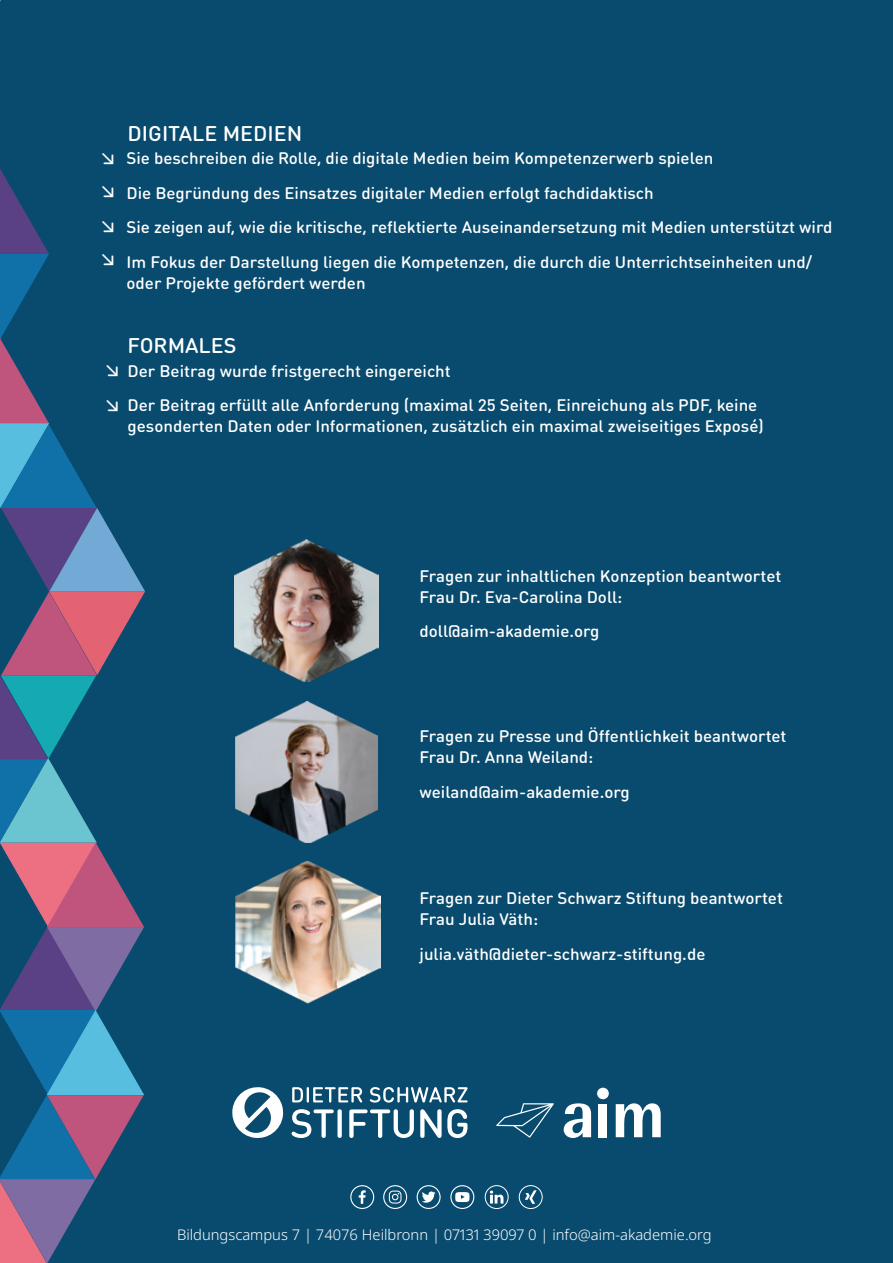
<style>
.page{position:relative;width:893px;height:1263px;background:#fff}
.page>*{position:absolute;margin:0;border:0;box-sizing:border-box;transform-origin:0 0}
.t1{font:500 21px "DIN Round OT";color:#fff}
.t2{font:500 16.5px/34.5px "DIN Round OT";color:#fff}
.t3{font:300 14.7px "Noto Sans";color:#fff}
</style>
<div class="page">
<div style="left:145px;top:0;width:748px;height:1263px;background:#094b6e"></div>
<svg style="left:0;top:0;width:145px;height:1263px;background:#365c82"></svg>
<svg style="left:292px;top:1087px;width:70px;height:15px"></svg>
<svg style="left:370px;top:1087px;width:98px;height:15px"></svg>
<svg style="left:292px;top:1109px;width:50px;height:29px"></svg>
<svg style="left:349px;top:1109px;width:65px;height:29px"></svg>
<svg style="left:420px;top:1109px;width:47px;height:29px"></svg>
<svg style="left:232px;top:1087px;width:53px;height:51px"></svg>
<svg style="left:564px;top:1103px;width:27px;height:35px"></svg>
<div style="left:599px;top:1104px;width:8px;height:33px;background:#fff"></div>
<svg style="left:616px;top:1103px;width:45px;height:34px"></svg>
<div style="left:597px;top:1088px;width:12px;height:11px;background:#fff;border-radius:50%"></div>
<svg style="left:496px;top:1103px;width:58px;height:34px;background:#296281"></svg>
<svg style="left:350px;top:1185px;width:24px;height:24px"></svg>
<svg style="left:383px;top:1185px;width:24px;height:24px"></svg>
<svg style="left:417px;top:1185px;width:23px;height:24px"></svg>
<svg style="left:450px;top:1185px;width:24px;height:24px"></svg>
<svg style="left:490px;top:1190px;width:13px;height:13px"></svg>
<div style="left:485px;top:1185px;width:24px;height:24px;border:1px solid #fff;border-radius:50%"></div>
<svg style="left:525px;top:1190px;width:11px;height:14px"></svg>
<div style="left:519px;top:1185px;width:24px;height:24px;border:1px solid #fff;border-radius:50%"></div>
<img style="left:234px;top:540px;width:145px;height:141px">
<img style="left:236px;top:702px;width:141px;height:140px">
<img style="left:236px;top:862px;width:144px;height:141px">
<p class="t2" style="left:100px;top:139px;width:18px;text-align:justify">↘ ↘ ↘</p>
<p class="t2" style="left:100px;top:241px;width:18px">↘</p>
<p class="t1" style="left:128px;top:120px;width:176px">DIGITALE MEDIEN</p>
<p class="t2" style="left:126px;top:141px;width:707px">Sie beschreiben die Rolle, die digitale Medien beim Kompetenzerwerb spielen<br>Die Begründung des Einsatzes digitaler Medien erfolgt fachdidaktisch<br>Sie zeigen auf, wie die kritische, reflektierte Auseinandersetzung mit Medien unterstützt wird Im Fokus der Darstellung liegen die Kompetenzen, die durch die Unterrichtseinheiten und/</p>
<p class="t2" style="left:126px;top:265px;width:241px">oder Projekte gefördert werden</p>
<p class="t2" style="left:104px;top:351px;width:18px">↘ ↘</p>
<p class="t1" style="left:128px;top:332px;width:111px">FORMALES</p>
<p class="t2" style="left:128px;top:353px;width:631px">Der Beitrag wurde fristgerecht eingereicht<br>Der Beitrag erfüllt alle Anforderung (maximal 25 Seiten, Einreichung als PDF, keine</p>
<p class="t2" style="left:128px;top:409px;width:638px">gesonderten Daten oder Informationen, zusätzlich ein maximal zweiseitiges Exposé)</p>
<p class="t2" style="left:420px;top:565px;width:363px;line-height:21px">Fragen zur inhaltlichen Konzeption beantwortet<br>Frau Dr. Eva-Carolina Doll:</p>
<p class="t2" style="left:420px;top:614px;width:181px">doll@aim-akademie.org</p>
<p class="t2" style="left:420px;top:725px;width:368px;line-height:21px">Fragen zu Presse und Öffentlichkeit beantwortet<br>Frau Dr. Anna Weiland:</p>
<p class="t2" style="left:420px;top:774px;width:212px">weiland@aim-akademie.org</p>
<p class="t2" style="left:420px;top:887px;width:365px;line-height:21px">Fragen zur Dieter Schwarz Stiftung beantwortet<br>Frau Julia Väth:</p>
<p class="t2" style="left:420px;top:936px;width:287px">julia.väth@dieter-schwarz-stiftung.de</p>
<p class="t3" style="left:177px;top:1224px;width:536px">Bildungscampus 7 | 74076 Heilbronn | 07131 39097 0 | info@aim-akademie.org</p>
</div>
